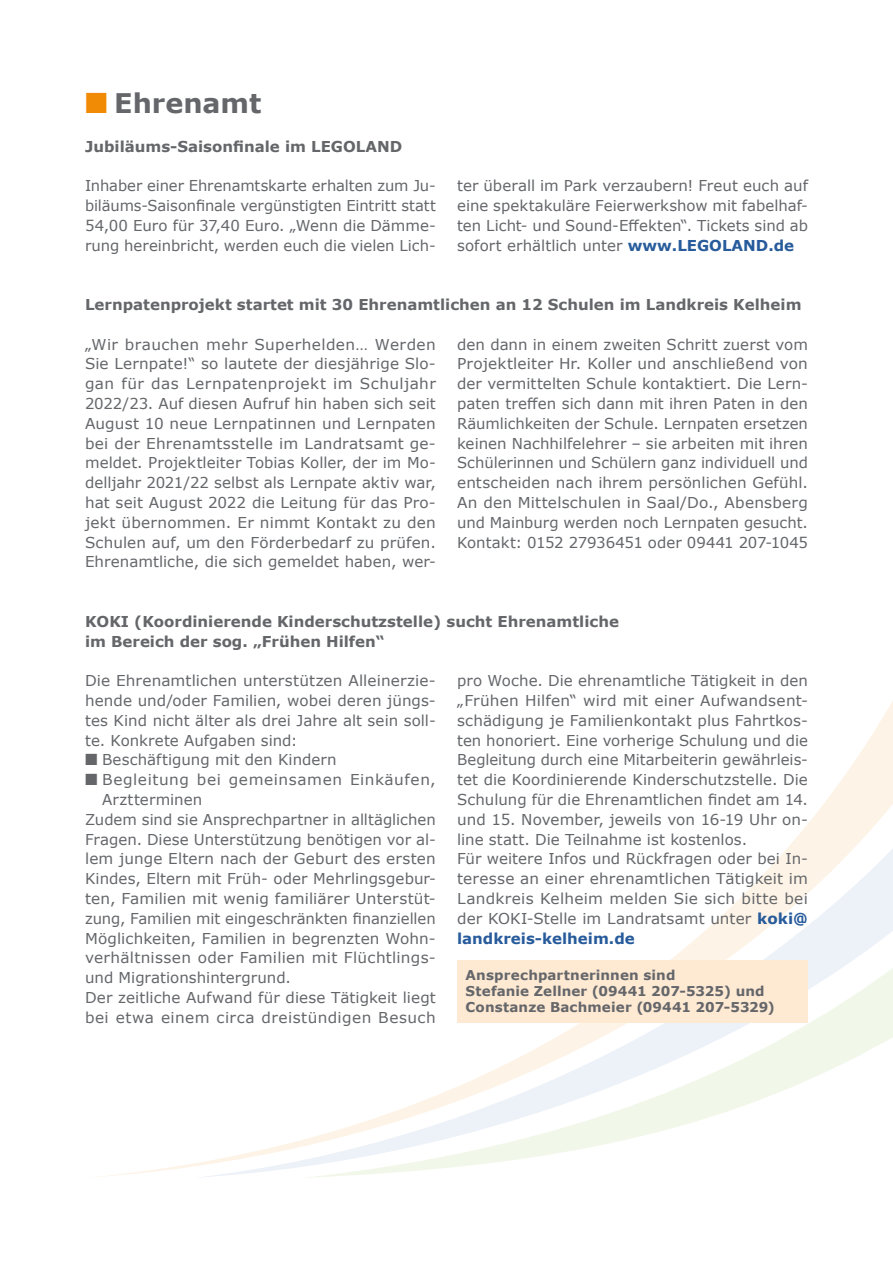
<style>
.page{position:relative;width:893px;height:1263px;background:#fff}
.page>*{position:absolute;margin:0;border:0;box-sizing:border-box;transform-origin:0 0}
.t1{font:700 27px "Verdana";color:#64666a}
.t2{font:15px/19.8px "Verdana";letter-spacing:.005em;color:#64666a;text-align:justify}
.t3{font:700 15px/19.8px "Verdana";color:#64666a}
.t4{font:15px "Verdana";letter-spacing:.03em;color:#64666a}
.t5{font:15px "Verdana";letter-spacing:.035em;color:#64666a}
.t6{font:700 13.5px/16.2px "Verdana";letter-spacing:.01em;color:#64666a}
.s1{font-family:"European Pi Three";font-weight:400;color:#f18a04}
.s2{font-weight:700;color:#275b9b}
.s3{font-family:"European Pi Three"}
</style>
<div class="page">
<svg style="left:101px;top:701px;width:792px;height:477px"></svg>
<div style="left:457px;top:961px;width:351px;height:29px;background:#fee9d3"></div>
<div style="left:457px;top:977px;width:351px;height:29px;background:#fee9d3"></div>
<div style="left:457px;top:993px;width:351px;height:29px;background:#fee9d3"></div>
<h1 class="t1" style="left:85px;top:84px;width:178px"><span class="s1">!</span> Ehrenamt</h1>
<p class="t3" style="left:85px;top:136px;width:319px">Jubiläums-Saisonfinale im LEGOLAND</p>
<p class="t2" style="left:85px;top:176px;width:352px">Inhaber einer Ehrenamtskarte erhalten zum Ju&shy;biläums-Saisonfinale vergünstigten Eintritt statt 54,00 Euro für 37,40 Euro. „Wenn die Dämme&shy;rung hereinbricht, werden euch die vielen Lich-</p>
<p class="t2" style="left:457px;top:176px;width:352px">ter überall im Park verzaubern! Freut euch auf eine spektakuläre Feierwerkshow mit fabelhaf&shy;ten Licht- und Sound-Effekten“. Tickets sind ab sofort erhältlich unter <span class="s2">www.LEGOLAND.de</span></p>
<p class="t3" style="left:85px;top:294px;width:718px">Lernpatenprojekt startet mit 30 Ehrenamtlichen an 12 Schulen im Landkreis Kelheim</p>
<p class="t2" style="left:457px;top:334px;width:352px">den dann in einem zweiten Schritt zuerst vom Projektleiter Hr. Koller und anschließend von der vermittelten Schule kontaktiert. Die Lern&shy;paten treffen sich dann mit ihren Paten in den Räumlichkeiten der Schule. Lernpaten ersetzen keinen Nachhilfelehrer – sie arbeiten mit ihren Schülerinnen und Schülern ganz individuell und entscheiden nach ihrem persönlichen Gefühl.<br>An den Mittelschulen in Saal/Do., Abensberg und Mainburg werden noch Lernpaten gesucht.<br>Kontakt: 0152 27936451 oder 09441 207-1045</p>
<p class="t2" style="left:85px;top:334px;width:352px">„Wir brauchen mehr Superhelden… Werden Sie Lernpate!“ so lautete der diesjährige Slo&shy;gan für das Lernpatenprojekt im Schuljahr 2022/23. Auf diesen Aufruf hin haben sich seit August 10 neue Lernpatinnen und Lernpaten bei der Ehrenamtsstelle im Landratsamt ge&shy;meldet. Projektleiter Tobias Koller, der im Mo&shy;delljahr 2021/22 selbst als Lernpate aktiv war, hat seit August 2022 die Leitung für das Pro&shy;jekt übernommen. Er nimmt Kontakt zu den Schulen auf, um den Förderbedarf zu prüfen.<br>Ehrenamtliche, die sich gemeldet haben, wer-</p>
<p class="t3" style="left:85px;top:611px;width:535px">KOKI (Koordinierende Kinderschutzstelle) sucht Ehrenamtliche im Bereich der sog. „Frühen Hilfen“</p>
<p class="t2" style="left:457px;top:671px;width:352px;text-align:left">pro Woche. Die ehrenamtliche Tätigkeit in den „Frühen Hilfen“ wird mit einer Aufwandsent&shy;schädigung je Familienkontakt plus Fahrtkos&shy;ten honoriert. Eine vorherige Schulung und die Begleitung durch eine Mitarbeiterin gewährleis&shy;tet die Koordinierende Kinderschutzstelle. Die Schulung für die Ehrenamtlichen findet am 14. und 15. November, jeweils von 16-19 Uhr on&shy;line statt. Die Teilnahme ist kostenlos.<br>Für weitere Infos und Rückfragen oder bei In&shy;teresse an einer ehrenamtlichen Tätigkeit im Landkreis Kelheim melden Sie sich bitte bei der KOKI-Stelle im Landratsamt unter <span class="s2">koki@ landkreis-kelheim.de</span></p>
<p class="t6" style="left:466px;top:966px;width:311px">Ansprechpartnerinnen sind<br>Stefanie Zellner (09441 207-5325) und<br>Constanze Bachmeier (09441 207-5329)</p>
<p class="t2" style="left:85px;top:671px;width:352px">Die Ehrenamtlichen unterstützen Alleinerzie-</p>
<p class="t2" style="left:85px;top:690px;width:352px">hende und/oder Familien, wobei deren jüngs-</p>
<p class="t2" style="left:85px;top:710px;width:352px">tes Kind nicht älter als drei Jahre alt sein soll-</p>
<p class="t2" style="left:85px;top:730px;width:214px">te. Konkrete Aufgaben sind:</p>
<p class="t2" style="left:85px;top:750px;width:253px"><span class="s3">!</span> Beschäftigung mit den Kindern</p>
<p class="t5" style="left:85px;top:769px;width:352px"><span class="s3">!</span> Begleitung bei gemeinsamen Einkäufen,</p>
<p class="t2" style="left:102px;top:789px;width:102px">Arztterminen</p>
<p class="t2" style="left:85px;top:809px;width:352px">Zudem sind sie Ansprechpartner in alltäglichen</p>
<p class="t2" style="left:85px;top:829px;width:352px">Fragen. Diese Unterstützung benötigen vor al-</p>
<p class="t2" style="left:85px;top:849px;width:352px">lem junge Eltern nach der Geburt des ersten</p>
<p class="t2" style="left:85px;top:869px;width:352px">Kindes, Eltern mit Früh- oder Mehrlingsgebur-</p>
<p class="t2" style="left:85px;top:888px;width:352px">ten, Familien mit wenig familiärer Unterstüt-</p>
<p class="t2" style="left:85px;top:908px;width:352px">zung, Familien mit eingeschränkten finanziellen</p>
<p class="t2" style="left:85px;top:928px;width:352px">Möglichkeiten, Familien in begrenzten Wohn-</p>
<p class="t2" style="left:85px;top:948px;width:352px">verhältnissen oder Familien mit Flüchtlings-</p>
<p class="t2" style="left:85px;top:968px;width:207px">und Migrationshintergrund.</p>
<p class="t2" style="left:85px;top:987px;width:352px">Der zeitliche Aufwand für diese Tätigkeit liegt</p>
<p class="t4" style="left:85px;top:1007px;width:352px">bei etwa einem circa dreistündigen Besuch</p>
</div>
